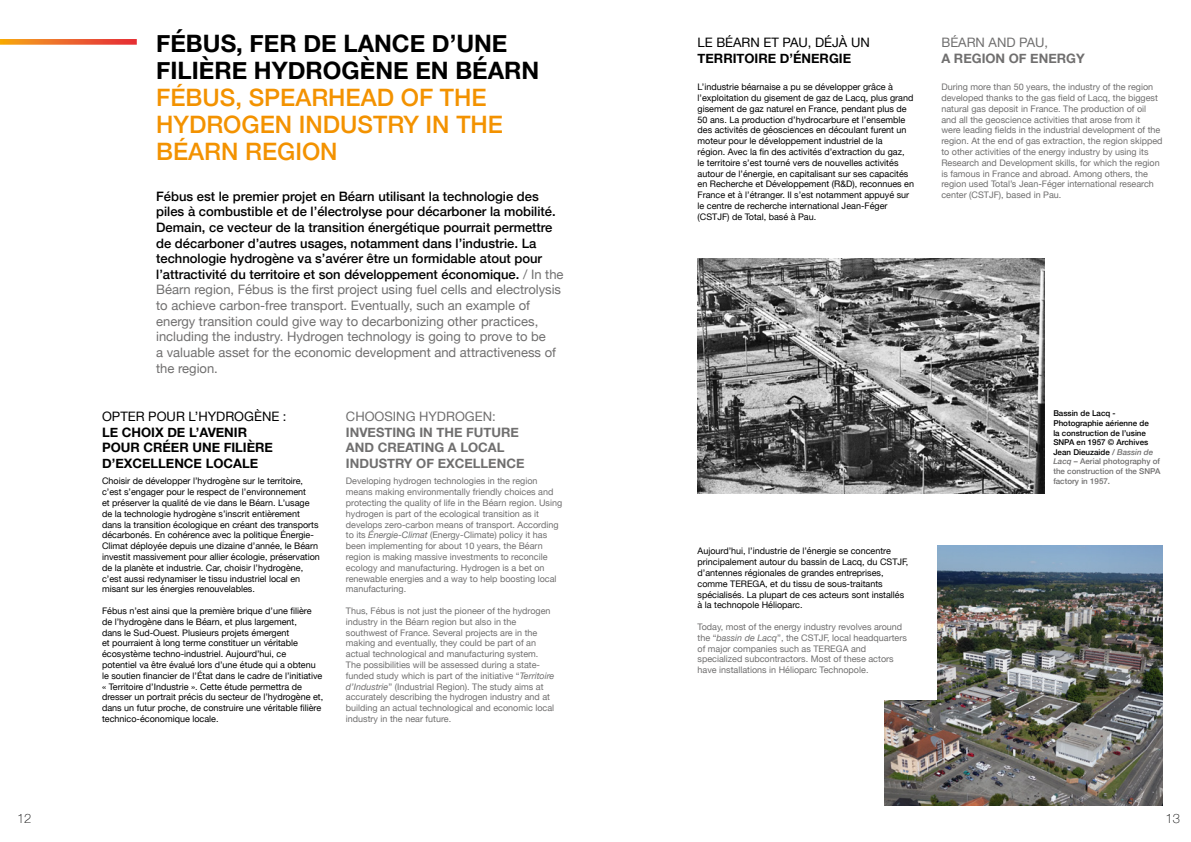
<style>
.page{position:relative;width:1191px;height:842px;background:#fff}
.page>*{position:absolute;margin:0;border:0;box-sizing:border-box;transform-origin:0 0}
.t1{font:500 24px/27px "Helvetica Neue";color:#f39200}
.t2{font:700 24px/27px "Helvetica Neue";color:#000}
.t3{font:500 13px/15.6px "Helvetica Neue";color:#000}
.t4{font:700 13px/15.6px "Helvetica Neue";color:#000}
.t5{font:700 13px/15.6px "Helvetica Neue";color:#706f6f}
.t6{font:13px "Helvetica Neue";color:#000}
.t7{font:13px "Helvetica Neue";color:#706f6f}
.t8{font:100 13px "Helvetica Neue";color:#000}
.t9{font:9px/10.8px "Helvetica Neue";color:#000}
.t10{font:9px/10.8px "Helvetica Neue";color:#706f6f}
.t11{font:500 8px/9.6px "Helvetica Neue";color:#000}
.s1{font-weight:400;color:#706f6f}
.s2{font-style:italic}
.s3{color:#706f6f}
.s4{font-style:italic;color:#706f6f}
</style>
<div class="page">
<svg style="left:0;top:39px;width:137px;height:6px"></svg>
<img style="left:884px;top:546px;width:278px;height:260px">
<div style="left:837px;top:531px;width:99px;height:169px;background:#fff"></div>
<img style="left:697px;top:258px;width:347px;height:235px">
<h1 class="t2" style="left:156px;top:30px;width:385px">FÉBUS, FER DE LANCE D’UNE<br>FILIÈRE HYDROGÈNE EN BÉARN</h1>
<h1 class="t1" style="left:156px;top:82px;width:348px">FÉBUS, SPEARHEAD OF THE<br>HYDROGEN INDUSTRY IN THE<br>BÉARN REGION</h1>
<p class="t3" style="left:156px;top:187px;width:409px">Fébus est le premier projet en Béarn utilisant la technologie des piles à combustible et de l’électrolyse pour décarboner la mobilité.<br>Demain, ce vecteur de la transition énergétique pourrait permettre de décarboner d’autres usages, notamment dans l’industrie. La technologie hydrogène va s’avérer être un formidable atout pour l’attractivité du territoire et son développement économique. <span class="s1">/ In the Béarn region, Fébus is the first project using fuel cells and electrolysis to achieve carbon-free transport. Eventually, such an example of energy transition could give way to decarbonizing other practices, including the industry. Hydrogen technology is going to prove to be<br>a valuable asset for the economic development and attractiveness of the region.</span></p>
<h2 class="t6" style="left:102px;top:407px;width:186px">OPTER POUR L’HYDROGÈNE :</h2>
<h2 class="t4" style="left:102px;top:425px;width:172px">LE CHOIX DE L’AVENIR<br>POUR CRÉER UNE FILIÈRE<br>D’EXCELLENCE LOCALE</h2>
<p class="t9" style="left:102px;top:476px;width:219px">Choisir de développer l’hydrogène sur le territoire, c’est s’engager pour le respect de l’environnement<br>et préserver la qualité de vie dans le Béarn. L’usage de la technologie hydrogène s’inscrit entièrement dans la transition écologique en créant des transports décarbonés. En cohérence avec la politique Énergie-Climat déployée depuis une dizaine d’année, le Béarn investit massivement pour allier écologie, préservation de la planète et industrie. Car, choisir l’hydrogène, c’est aussi redynamiser le tissu industriel local en misant sur les énergies renouvelables.</p>
<p class="t9" style="left:102px;top:606px;width:223px">Fébus n’est ainsi que la première brique d’une filière de l’hydrogène dans le Béarn, et plus largement,<br>dans le Sud-Ouest. Plusieurs projets émergent<br>et pourraient à long terme constituer un véritable écosystème techno-industriel. Aujourd’hui, ce potentiel va être évalué lors d’une étude qui a obtenu le soutien financier de l’État dans le cadre de l’initiative « Territoire d’Industrie ». Cette étude permettra de dresser un portrait précis du secteur de l’hydrogène et, dans un futur proche, de construire une véritable filière technico-économique locale.</p>
<h2 class="t7" style="left:346px;top:407px;width:151px">CHOOSING HYDROGEN:</h2>
<h2 class="t5" style="left:346px;top:425px;width:180px">INVESTING IN THE FUTURE<br>AND CREATING A LOCAL<br>INDUSTRY OF EXCELLENCE</h2>
<p class="t10" style="left:346px;top:476px;width:218px">Developing hydrogen technologies in the region means making environmentally friendly choices and protecting the quality of life in the Béarn region. Using hydrogen is part of the ecological transition as it develops zero-carbon means of transport. According to its <span class="s2">Énergie-Climat</span> (Energy-Climate) policy it has been implementing for about 10 years, the Béarn region is making massive investments to reconcile ecology and manufacturing. Hydrogen is a bet on renewable energies and a way to help boosting local manufacturing.</p>
<p class="t10" style="left:346px;top:606px;width:210px">Thus, Fébus is not just the pioneer of the hydrogen industry in the Béarn region but also in the southwest of France. Several projects are in the making and eventually, they could be part of an actual technological and manufacturing system.<br>The possibilities will be assessed during a state&shy;funded study which is part of the initiative “<span class="s2">Territoire d’Industrie</span>” (Industrial Region). The study aims at accurately describing the hydrogen industry and at building an actual technological and economic local industry in the near future.</p>
<h2 class="t6" style="left:697px;top:33px;width:174px">LE BÉARN ET PAU, DÉJÀ UN</h2>
<h2 class="t4" style="left:697px;top:51px;width:155px">TERRITOIRE D’ÉNERGIE</h2>
<p class="t9" style="left:697px;top:82px;width:218px">L’industrie béarnaise a pu se développer grâce à l’exploitation du gisement de gaz de Lacq, plus grand gisement de gaz naturel en France, pendant plus de 50 ans. La production d’hydrocarbure et l’ensemble des activités de géosciences en découlant furent un moteur pour le développement industriel de la<br>région. Avec la fin des activités d’extraction du gaz,<br>le territoire s’est tourné vers de nouvelles activités autour de l’énergie, en capitalisant sur ses capacités en Recherche et Développement (R&amp;D), reconnues en France et à l’étranger. Il s’est notamment appuyé sur le centre de recherche international Jean-Féger (CSTJF) de Total, basé à Pau.</p>
<h2 class="t7" style="left:941px;top:33px;width:108px">BÉARN AND PAU,</h2>
<h2 class="t5" style="left:941px;top:51px;width:145px">A REGION OF ENERGY</h2>
<p class="t10" style="left:941px;top:82px;width:223px">During more than 50 years, the industry of the region developed thanks to the gas field of Lacq, the biggest natural gas deposit in France. The production of oil and all the geoscience activities that arose from it<br>were leading fields in the industrial development of the region. At the end of gas extraction, the region skipped to other activities of the energy industry by using its Research and Development skills, for which the region is famous in France and abroad. Among others, the region used Total’s Jean-Féger international research center (CSTJF), based in Pau.</p>
<p class="t9" style="left:697px;top:546px;width:212px">Aujourd’hui, l’industrie de l’énergie se concentre principalement autour du bassin de Lacq, du CSTJF, d’antennes régionales de grandes entreprises, comme TEREGA, et du tissu de sous-traitants spécialisés. La plupart de ces acteurs sont installés à la technopole Hélioparc.</p>
<p class="t10" style="left:697px;top:622px;width:211px">Today, most of the energy industry revolves around the “<span class="s2">bassin de Lacq</span>”, the CSTJF, local headquarters of major companies such as TEREGA and specialized subcontractors. Most of these actors have installations in Hélioparc Technopole.</p>
<p class="t11" style="left:1053px;top:408px;width:108px">Bassin de Lacq -<br>Photographie aérienne de<br>la construction de l’usine<br>SNPA en 1957 © Archives<br>Jean Dieuzaide <span class="s3">/</span> <span class="s4">Bassin de<br>Lacq</span> <span class="s3">– Aerial photography of the construction of the SNPA factory in 1957.</span></p>
<h2 class="t8" style="left:17px;top:808px;width:16px">12</h2>
<h2 class="t8" style="left:1165px;top:808px;width:16px">13</h2>
</div>
